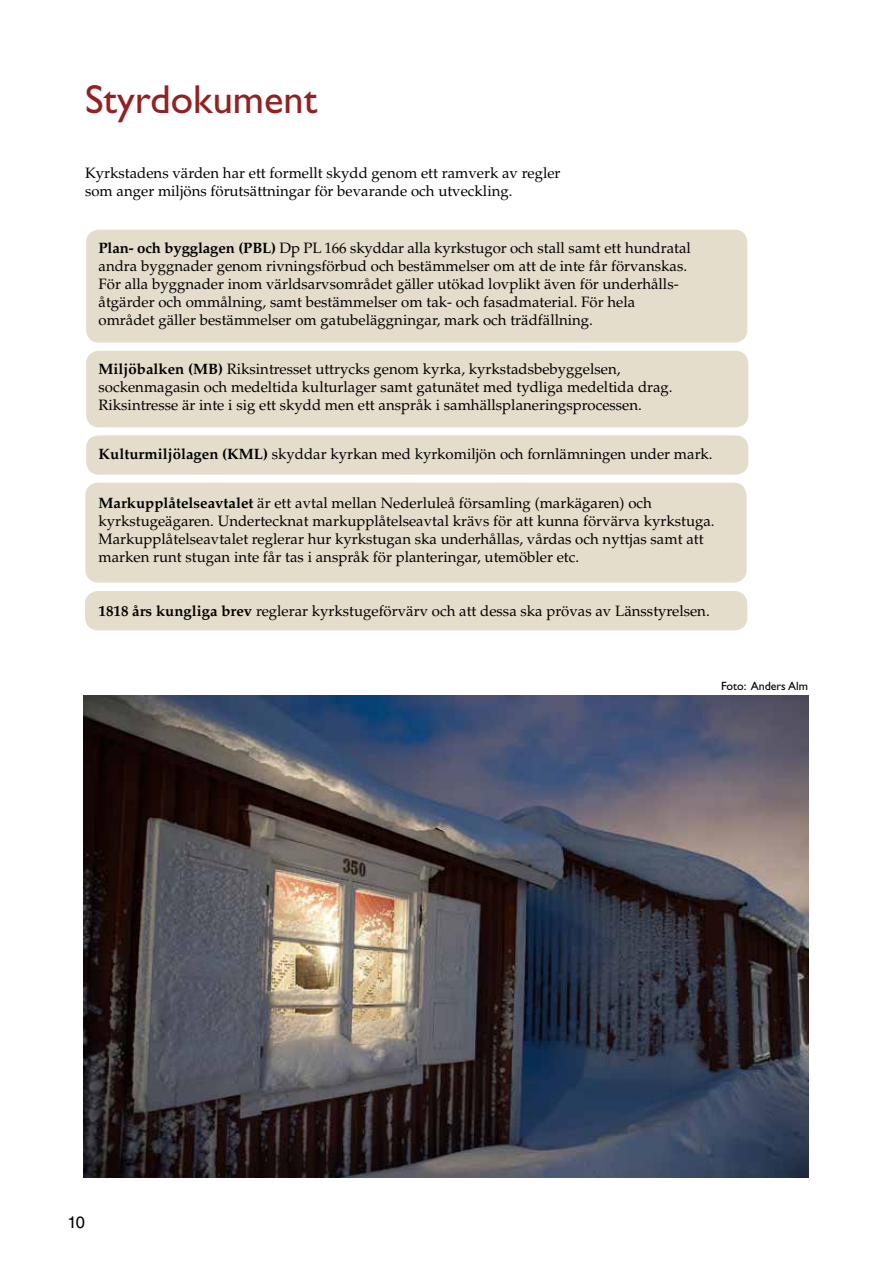
<style>
.page{position:relative;width:893px;height:1263px;background:#fff}
.page>*{position:absolute;margin:0;border:0;box-sizing:border-box;transform-origin:0 0}
.t1{font:40.5px "Gill Sans Std";color:#912224}
.t2{font:16.5px "Helvetica LT Std";color:#000}
.t3{font:15px/18px "Palatino LT Std";color:#000}
.t4{font:12px "Gill Sans Std";color:#000}
.s1{font-weight:700}
</style>
<div class="page">
<div style="left:85px;top:591px;width:662px;height:39px;background:#e5ddcb;border-radius:13px"></div>
<div style="left:86px;top:435px;width:662px;height:40px;background:#e5ddcb;border-radius:13px"></div>
<div style="left:85px;top:483px;width:662px;height:100px;background:#e5ddcb;border-radius:13px"></div>
<div style="left:86px;top:351px;width:662px;height:76px;background:#e5ddcb;border-radius:13px"></div>
<div style="left:86px;top:230px;width:661px;height:113px;background:#e5ddcb;border-radius:13px"></div>
<img style="left:83px;top:696px;width:725px;height:482px">
<h1 class="t1" style="left:85px;top:76px;width:234px">Styrdokument</h1>
<p class="t3" style="left:85px;top:164px;width:477px">Kyrkstadens värden har ett formellt skydd genom ett ramverk av regler som anger miljöns förutsättningar för bevarande och utveckling.</p>
<p class="t3" style="left:99px;top:240px;width:594px"><span class="s1">Plan- och bygglagen (PBL)</span> Dp PL 166 skyddar alla kyrkstugor och stall samt ett hundratal andra byggnader genom rivningsförbud och bestämmelser om att de inte får förvanskas.<br>För alla byggnader inom världsarvsområdet gäller utökad lovplikt även för underhålls&shy;åtgärder och ommålning, samt bestämmelser om tak- och fasadmaterial. För hela området gäller bestämmelser om gatubeläggningar, mark och trädfällning.</p>
<p class="t3" style="left:99px;top:360px;width:576px"><span class="s1">Miljöbalken (MB)</span> Riksintresset uttrycks genom kyrka, kyrkstadsbebyggelsen, sockenmagasin och medeltida kulturlager samt gatunätet med tydliga medeltida drag.<br>Riksintresse är inte i sig ett skydd men ett anspråk i samhällsplaneringsprocessen.</p>
<p class="t3" style="left:99px;top:445px;width:616px"><span class="s1">Kulturmiljölagen (KML)</span> skyddar kyrkan med kyrkomiljön och fornlämningen under mark.</p>
<p class="t3" style="left:99px;top:494px;width:618px"><span class="s1">Markupplåtelseavtalet</span> är ett avtal mellan Nederluleå församling (markägaren) och kyrkstugeägaren. Undertecknat markupplåtelseavtal krävs för att kunna förvärva kyrkstuga.<br>Markupplåtelseavtalet reglerar hur kyrkstugan ska underhållas, vårdas och nyttjas samt att marken runt stugan inte får tas i anspråk för planteringar, utemöbler etc.</p>
<p class="t3" style="left:99px;top:602px;width:613px"><span class="s1">1818 års kungliga brev</span> reglerar kyrkstugeförvärv och att dessa ska prövas av Länsstyrelsen.</p>
<p class="t4" style="left:721px;top:679px;width:88px">Foto: Anders Alm</p>
<p class="t2" style="left:68px;top:1213px;width:19px">10</p>
</div>
